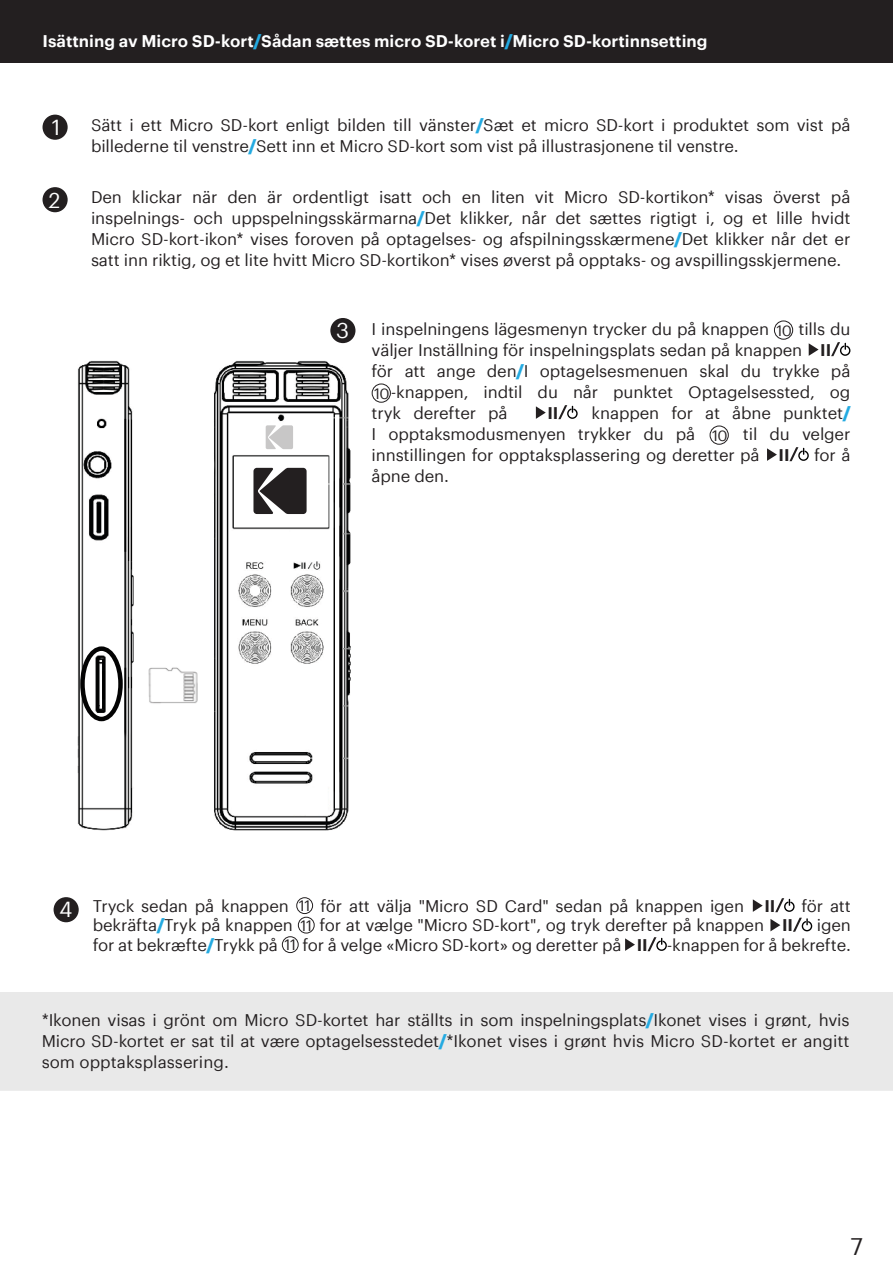
<style>
.page{position:relative;width:893px;height:1276px;background:#fff}
.page>*{position:absolute;margin:0;border:0;box-sizing:border-box;transform-origin:0 0}
.t1{font:23.4px "Graphik App";color:#231f20}
.t2{font:21.3px "Graphik App";color:#fff}
.t3{font:16.5px/21px "Graphik App";letter-spacing:-.01em;color:#231f20}
.t4{font:600 16.5px "Graphik App";color:#fff}
.t5{font:600 16.5px "Graphik App";color:#231f20}
.t6{font:14.7px "Graphik App";letter-spacing:-.03em;color:#231f20}
.s1{font-family:"Graphik App Super";font-weight:400;color:#24aae1}
.s2{font-family:"Graphik App Super";color:#24aae1}
.s3{font-weight:600}
</style>
<div class="page">
<img style="left:214px;top:343px;width:137px;height:488px">
<div style="left:43px;top:187px;width:25px;height:25px;background:#231f20;border-radius:50%"></div>
<div style="left:330px;top:318px;width:25px;height:25px;background:#231f20;border-radius:50%"></div>
<div style="left:774px;top:320px;width:19px;height:20px;border:1px solid #231f20;border-radius:50%"></div>
<svg style="left:809px;top:343px;width:10px;height:13px"></svg>
<svg style="left:831px;top:342px;width:20px;height:14px"></svg>
<div style="left:372px;top:383px;width:19px;height:20px;border:1px solid #231f20;border-radius:50%"></div>
<svg style="left:536px;top:406px;width:10px;height:13px"></svg>
<svg style="left:558px;top:405px;width:20px;height:14px"></svg>
<div style="left:710px;top:425px;width:19px;height:20px;border:1px solid #231f20;border-radius:50%"></div>
<svg style="left:767px;top:448px;width:10px;height:13px"></svg>
<svg style="left:789px;top:447px;width:20px;height:14px"></svg>
<div style="left:43px;top:115px;width:25px;height:25px;background:#231f20;border-radius:50%"></div>
<div style="left:0;top:0;width:893px;height:63px;background:#231f20"></div>
<img style="left:148px;top:667px;width:50px;height:37px">
<svg style="left:253px;top:468px;width:54px;height:46px;background:#444142"></svg>
<svg style="left:266px;top:425px;width:27px;height:24px"></svg>
<img style="left:77px;top:360px;width:57px;height:471px">
<div style="left:80px;top:646px;width:43px;height:75px;border:4px solid #030303;border-radius:50%"></div>
<div style="left:54px;top:897px;width:25px;height:25px;background:#231f20;border-radius:50%"></div>
<div style="left:296px;top:897px;width:17px;height:17px;border:1px solid #231f20;border-radius:50%"></div>
<svg style="left:753px;top:899px;width:10px;height:13px"></svg>
<div style="left:298px;top:916px;width:17px;height:17px;border:1px solid #231f20;border-radius:50%"></div>
<svg style="left:770px;top:898px;width:43px;height:34px"></svg>
<div style="left:282px;top:936px;width:17px;height:17px;border:1px solid #231f20;border-radius:50%"></div>
<svg style="left:625px;top:938px;width:10px;height:13px"></svg>
<svg style="left:647px;top:937px;width:20px;height:14px"></svg>
<div style="left:0;top:992px;width:893px;height:98px;background:#e9e9e9"></div>
<p class="t4" style="left:43px;top:28px;width:667px">Isättning av Micro SD-kort<span class="s1">/</span>Sådan sættes micro SD-koret i<span class="s1">/</span>Micro SD-kortinnsetting</p>
<p class="t2" style="left:52px;top:111px;width:10px">1</p>
<p class="t2" style="left:48px;top:184px;width:14px">2</p>
<p class="t3" style="left:91px;top:113px;width:761px">Sätt i ett Micro SD-kort enligt bilden till vänster<span class="s2">/</span>Sæt et micro SD-kort i produktet som vist på billederne til venstre<span class="s2">/</span>Sett inn et Micro SD-kort som vist på illustrasjonene til venstre.</p>
<p class="t3" style="left:91px;top:185px;width:761px;text-align:justify">Den klickar när den är ordentligt isatt och en liten vit Micro SD-kortikon* visas överst på inspelnings- och uppspelningsskärmarna<span class="s2">/</span>Det klikker, når det sættes rigtigt i, og et lille hvidt Micro SD-kort-ikon* vises foroven på optagelses- og afspilningsskærmene<span class="s2">/</span>Det klikker når det er satt inn riktig, og et lite hvitt Micro SD-kortikon* vises øverst på opptaks- og avspillingsskjermene.</p>
<p class="t2" style="left:336px;top:315px;width:15px">3</p>
<p class="t3" style="left:372px;top:317px;width:399px">I inspelningens lägesmenyn trycker du på knappen</p>
<p class="t6" style="left:776px;top:320px;width:17px">10</p>
<p class="t3" style="left:372px;top:317px;width:480px;text-indent:427px">tills du väljer Inställning för inspelningsplats sedan på knappen <span class="s3">II </span>för att ange den<span class="s2">/</span>I optagelsesmenuen skal du trykke på</p>
<p class="t6" style="left:374px;top:383px;width:17px">10</p>
<p class="t3" style="left:372px;top:380px;width:480px;text-indent:19px">-knappen, indtil du når punktet Optagelsessted, og tryk derefter på</p>
<p class="t3" style="left:372px;top:401px;width:480px;text-indent:220px">knappen for at åbne punktet<span class="s2">/<br></span>I opptaksmodusmenyen trykker du på</p>
<p class="t5" style="left:547px;top:400px;width:12px">II</p>
<p class="t3" style="left:372px;top:422px;width:480px;text-indent:371px">til du velger innstillingen for opptaksplassering og deretter på <span class="s3">II</span></p>
<p class="t6" style="left:712px;top:425px;width:17px">10</p>
<p class="t3" style="left:814px;top:443px;width:38px">for å</p>
<p class="t3" style="left:372px;top:464px;width:79px">åpne den.</p>
<p class="t2" style="left:59px;top:893px;width:15px">4</p>
<p class="t3" style="left:93px;top:894px;width:197px">Tryck sedan på knappen</p>
<p class="t6" style="left:299px;top:895px;width:13px">11</p>
<p class="t3" style="left:320px;top:894px;width:456px">för att välja "Micro SD Card" sedan på knappen igen <span class="s3">II</span></p>
<p class="t3" style="left:801px;top:894px;width:51px">för att</p>
<p class="t3" style="left:93px;top:913px;width:202px">bekräfta<span class="s2">/</span>Tryk på knappen</p>
<p class="t6" style="left:301px;top:914px;width:13px">11</p>
<p class="t3" style="left:320px;top:913px;width:475px">for at vælge "Micro SD-kort", og tryk derefter på knappen <span class="s3">II</span></p>
<p class="t3" style="left:817px;top:913px;width:36px">igen</p>
<p class="t3" style="left:93px;top:933px;width:187px">for at bekræfte<span class="s2">/</span>Trykk på</p>
<p class="t6" style="left:285px;top:934px;width:13px">11</p>
<p class="t3" style="left:302px;top:933px;width:550px">for å velge «Micro SD-kort» og deretter på <span class="s3">II</span> -knappen for å bekrefte.</p>
<p class="t3" style="left:42px;top:1007px;width:809px;text-align:justify">*Ikonen visas i grönt om Micro SD-kortet har ställts in som inspelningsplats<span class="s2">/</span>Ikonet vises i grønt, hvis Micro SD-kortet er sat til at være optagelsesstedet<span class="s2">/</span>*Ikonet vises i grønt hvis Micro SD-kortet er angitt som opptaksplassering.</p>
<h1 class="t1" style="left:850px;top:1228px;width:14px">7</h1>
</div>
